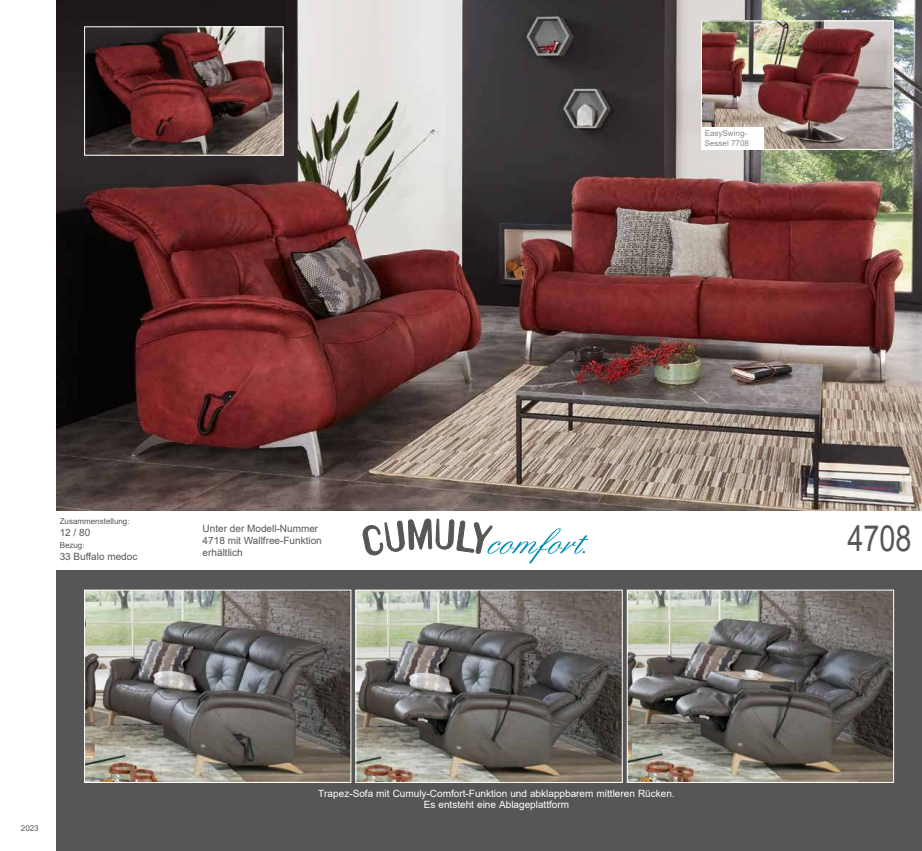
<style>
.page{position:relative;width:922px;height:851px;background:#fff}
.page>*{position:absolute;margin:0;border:0;box-sizing:border-box;transform-origin:0 0}
.t1{font:36px "Arial";color:#575656;scale:.8 1}
.t2{font:10px/11px "Arial";color:#fff;text-align:center}
.t3{font:10px/12px "Arial";color:#575656}
.t4{font:8px "Arial";color:#575656}
.t5{font:8px/9.6px "Arial";color:#878786}
</style>
<div class="page">
<img style="left:57px;top:0;width:864px;height:510px">
<img style="left:702px;top:22px;width:189px;height:126px">
<div style="left:700px;top:20px;width:193px;height:130px;border:1px solid #fff"></div>
<img style="left:86px;top:28px;width:195px;height:126px">
<div style="left:84px;top:26px;width:199px;height:130px;border:1px solid #fff"></div>
<div style="left:57px;top:570px;width:864px;height:280px;background:#575656"></div>
<img style="left:86px;top:591px;width:263px;height:189px">
<div style="left:84px;top:589px;width:267px;height:193px;border:1px solid #fff"></div>
<img style="left:357px;top:591px;width:263px;height:189px">
<div style="left:355px;top:589px;width:267px;height:193px;border:1px solid #fff"></div>
<img style="left:628px;top:591px;width:263px;height:189px">
<div style="left:626px;top:589px;width:267px;height:193px;border:1px solid #fff"></div>
<svg style="left:362px;top:519px;width:226px;height:44px"></svg>
<div style="left:701px;top:127px;width:62px;height:22px;background:#fff"></div>
<p class="t5" style="left:704px;top:129px;width:46px">EasySwing-<br>Sessel 7708</p>
<p class="t4" style="left:60px;top:518px;width:71px">Zusammenstellung:</p>
<p class="t3" style="left:60px;top:527px;width:32px">12 / 80</p>
<p class="t4" style="left:60px;top:542px;width:26px">Bezug:</p>
<p class="t3" style="left:60px;top:550px;width:79px">33 Buffalo medoc</p>
<p class="t3" style="left:202px;top:523px;width:121px">Unter der Modell-Nummer<br>4718 mit Wallfree-Funktion erhältlich</p>
<p class="t4" style="left:21px;top:825px;width:19px">2023</p>
<p class="t2" style="left:318px;top:789px;width:358px">Trapez-Sofa mit Cumuly-Comfort-Funktion und abklappbarem mittleren Rücken.<br>Es entsteht eine Ablageplattform</p>
<h1 class="t1" style="left:847px;top:524px;width:82px">4708</h1>
</div>
